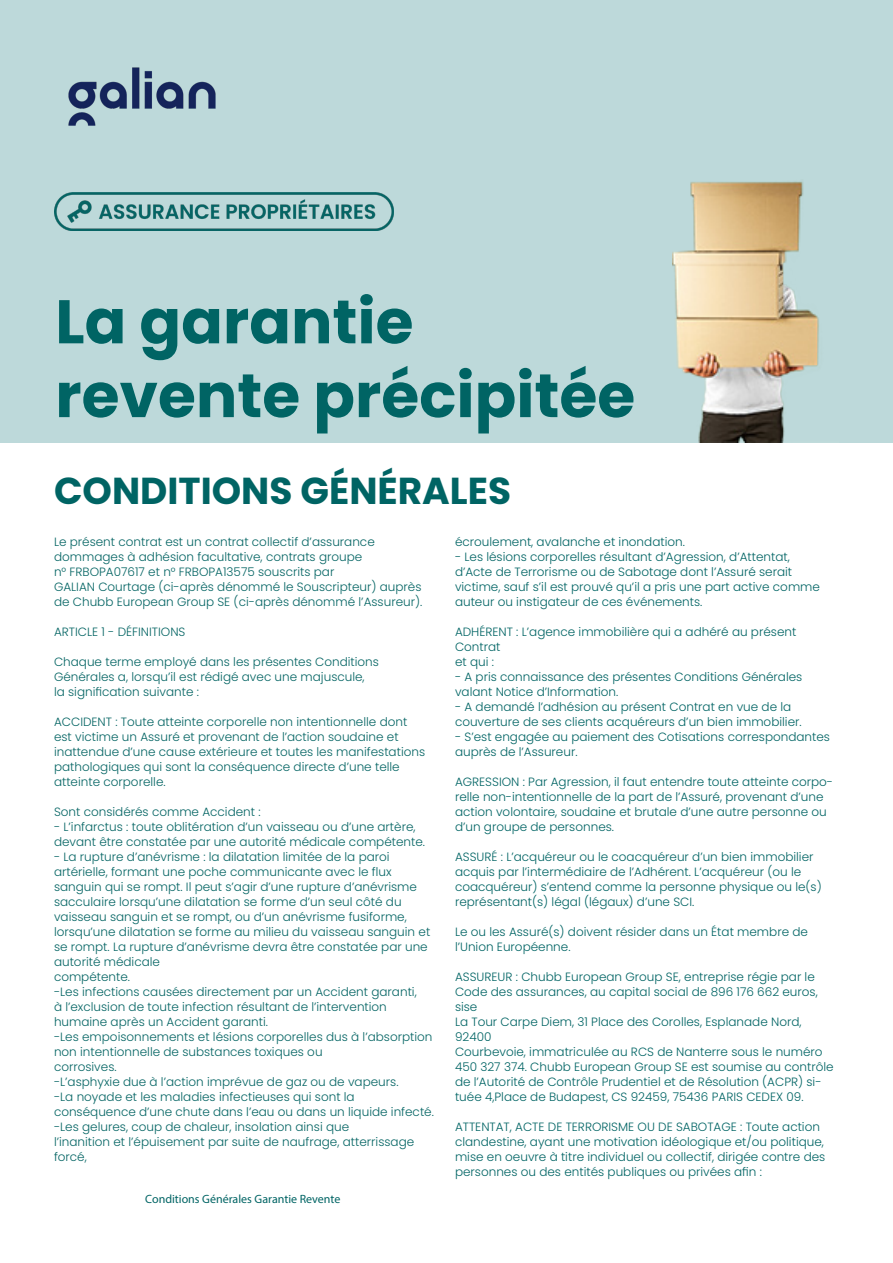
<style>
.page{position:relative;width:893px;height:1263px;background:#fff}
.page>*{position:absolute;margin:0;border:0;box-sizing:border-box;transform-origin:0 0}
.t1{font:700 61.5px "Poppins";color:#006464}
.t2{font:700 37.5px "Poppins";color:#006464}
.t3{font:300 12px/15px "Poppins";color:#056564}
.t4{font:300 12px/15px "Poppins";color:#006464}
.t5{font:12px "Myriad Pro";color:#006464}
</style>
<div class="page">
<div style="left:0;top:0;width:893px;height:442px;background:#bdd9da"></div>
<img style="left:54px;top:192px;width:339px;height:39px">
<img style="left:68px;top:67px;width:148px;height:59px">
<img style="left:672px;top:181px;width:147px;height:261px">
<p class="t1" style="left:55px;top:286px;width:360px">La garantie</p>
<p class="t1" style="left:55px;top:360px;width:581px">revente précipitée</p>
<p class="t2" style="left:54px;top:469px;width:459px">CONDITIONS GÉNÉRALES</p>
<p class="t3" style="left:54px;top:535px;width:322px">Le présent contrat est un contrat collectif d’assurance</p>
<p class="t3" style="left:54px;top:550px;width:310px">dommages à adhésion facultative, contrats groupe</p>
<p class="t3" style="left:54px;top:565px;width:282px">n° FRBOPA07617 et n° FRBOPA13575 souscrits par</p>
<p class="t3" style="left:54px;top:580px;width:370px">GALIAN Courtage (ci-après dénommé le Souscripteur) auprès de Chubb European Group SE (ci-après dénommé l’Assureur).</p>
<p class="t3" style="left:54px;top:625px;width:133px">ARTICLE 1 - DÉFINITIONS</p>
<p class="t3" style="left:54px;top:655px;width:326px">Chaque terme employé dans les présentes Conditions</p>
<p class="t3" style="left:54px;top:670px;width:312px">Générales a, lorsqu’il est rédigé avec une majuscule,</p>
<p class="t3" style="left:54px;top:685px;width:147px">la signification suivante :</p>
<p class="t3" style="left:54px;top:715px;width:355px">ACCIDENT : Toute atteinte corporelle non intentionnelle dont</p>
<p class="t3" style="left:54px;top:730px;width:346px">est victime un Assuré et provenant de l’action soudaine et</p>
<p class="t3" style="left:54px;top:745px;width:373px">inattendue d’une cause extérieure et toutes les manifestations pathologiques qui sont la conséquence directe d’une telle atteinte corporelle.</p>
<p class="t3" style="left:54px;top:805px;width:208px">Sont considérés comme Accident :</p>
<p class="t3" style="left:54px;top:820px;width:373px">- L’infarctus : toute oblitération d’un vaisseau ou d’une artère, devant être constatée par une autorité médicale compétente.</p>
<p class="t3" style="left:54px;top:850px;width:337px">- La rupture d’anévrisme : la dilatation limitée de la paroi</p>
<p class="t3" style="left:54px;top:865px;width:339px">artérielle, formant une poche communicante avec le flux</p>
<p class="t3" style="left:54px;top:880px;width:378px">sanguin qui se rompt. Il peut s’agir d’une rupture d’anévrisme sacculaire lorsqu’une dilatation se forme d’un seul côté du vaisseau sanguin et se rompt, ou d’un anévrisme fusiforme, lorsqu’une dilatation se forme au milieu du vaisseau sanguin et se rompt. La rupture d’anévrisme devra être constatée par une autorité médicale</p>
<p class="t3" style="left:54px;top:970px;width:78px">compétente.</p>
<p class="t3" style="left:54px;top:985px;width:364px">-Les infections causées directement par un Accident garanti,</p>
<p class="t3" style="left:54px;top:1000px;width:334px">à l’exclusion de toute infection résultant de l’intervention</p>
<p class="t3" style="left:54px;top:1015px;width:215px">humaine après un Accident garanti.</p>
<p class="t3" style="left:54px;top:1030px;width:380px">-Les empoisonnements et lésions corporelles dus à l’absorption non intentionnelle de substances toxiques ou</p>
<p class="t3" style="left:54px;top:1060px;width:64px">corrosives.</p>
<p class="t3" style="left:54px;top:1075px;width:346px">-L’asphyxie due à l’action imprévue de gaz ou de vapeurs.</p>
<p class="t3" style="left:54px;top:1090px;width:302px">-La noyade et les maladies infectieuses qui sont la</p>
<p class="t3" style="left:54px;top:1105px;width:381px">conséquence d’une chute dans l’eau ou dans un liquide infecté.</p>
<p class="t3" style="left:54px;top:1120px;width:297px">-Les gelures, coup de chaleur, insolation ainsi que</p>
<p class="t3" style="left:54px;top:1135px;width:362px">l’inanition et l’épuisement par suite de naufrage, atterrissage forcé,</p>
<p class="t4" style="left:455px;top:535px;width:231px">écroulement, avalanche et inondation.</p>
<p class="t4" style="left:455px;top:550px;width:336px">- Les lésions corporelles résultant d’Agression, d’Attentat,</p>
<p class="t4" style="left:455px;top:565px;width:366px">d’Acte de Terrorisme ou de Sabotage dont l’Assuré serait victime, sauf s’il est prouvé qu’il a pris une part active comme auteur ou instigateur de ces événements.</p>
<p class="t4" style="left:455px;top:625px;width:343px">ADHÉRENT : L’agence immobilière qui a adhéré au présent<br>Contrat</p>
<p class="t4" style="left:455px;top:655px;width:40px">et qui :</p>
<p class="t4" style="left:455px;top:670px;width:349px">- A pris connaissance des présentes Conditions Générales</p>
<p class="t4" style="left:455px;top:685px;width:165px">valant Notice d’Information.</p>
<p class="t4" style="left:455px;top:700px;width:338px">- A demandé l’adhésion au présent Contrat en vue de la</p>
<p class="t4" style="left:455px;top:715px;width:348px">couverture de ses clients acquéreurs d’un bien immobilier.</p>
<p class="t4" style="left:455px;top:730px;width:377px">- S’est engagée au paiement des Cotisations correspondantes</p>
<p class="t4" style="left:455px;top:745px;width:124px">auprès de l’Assureur.</p>
<p class="t4" style="left:455px;top:775px;width:380px">AGRESSION : Par Agression, il faut entendre toute atteinte corpo&shy;relle non-intentionnelle de la part de l’Assuré, provenant d’une action volontaire, soudaine et brutale d’une autre personne ou d’un groupe de personnes.</p>
<p class="t4" style="left:455px;top:850px;width:360px">ASSURÉ : L’acquéreur ou le coacquéreur d’un bien immobilier</p>
<p class="t4" style="left:455px;top:865px;width:368px">acquis par l’intermédiaire de l’Adhérent. L’acquéreur (ou le coacquéreur) s’entend comme la personne physique ou le(s) représentant(s) légal (légaux) d’une SCI.</p>
<p class="t4" style="left:455px;top:925px;width:354px">Le ou les Assuré(s) doivent résider dans un État membre de l’Union Européenne.</p>
<p class="t4" style="left:455px;top:970px;width:361px">ASSUREUR : Chubb European Group SE, entreprise régie par le</p>
<p class="t4" style="left:455px;top:985px;width:364px">Code des assurances, au capital social de 896 176 662 euros, sise</p>
<p class="t4" style="left:455px;top:1015px;width:348px">La Tour Carpe Diem, 31 Place des Corolles, Esplanade Nord,<br>92400</p>
<p class="t4" style="left:455px;top:1045px;width:380px">Courbevoie, immatriculée au RCS de Nanterre sous le numéro 450 327 374. Chubb European Group SE est soumise au contrôle de l’Autorité de Contrôle Prudentiel et de Résolution (ACPR) si&shy;tuée 4,Place de Budapest, CS 92459, 75436 PARIS CEDEX 09.</p>
<p class="t4" style="left:455px;top:1120px;width:366px">ATTENTAT, ACTE DE TERRORISME OU DE SABOTAGE : Toute action</p>
<p class="t4" style="left:455px;top:1135px;width:370px">clandestine, ayant une motivation idéologique et/ou politique,</p>
<p class="t4" style="left:455px;top:1150px;width:372px">mise en oeuvre à titre individuel ou collectif, dirigée contre des</p>
<p class="t4" style="left:455px;top:1165px;width:308px">personnes ou des entités publiques ou privées afin :</p>
<p class="t5" style="left:145px;top:1192px;width:197px">Conditions Générales Garantie Revente</p>
</div>
